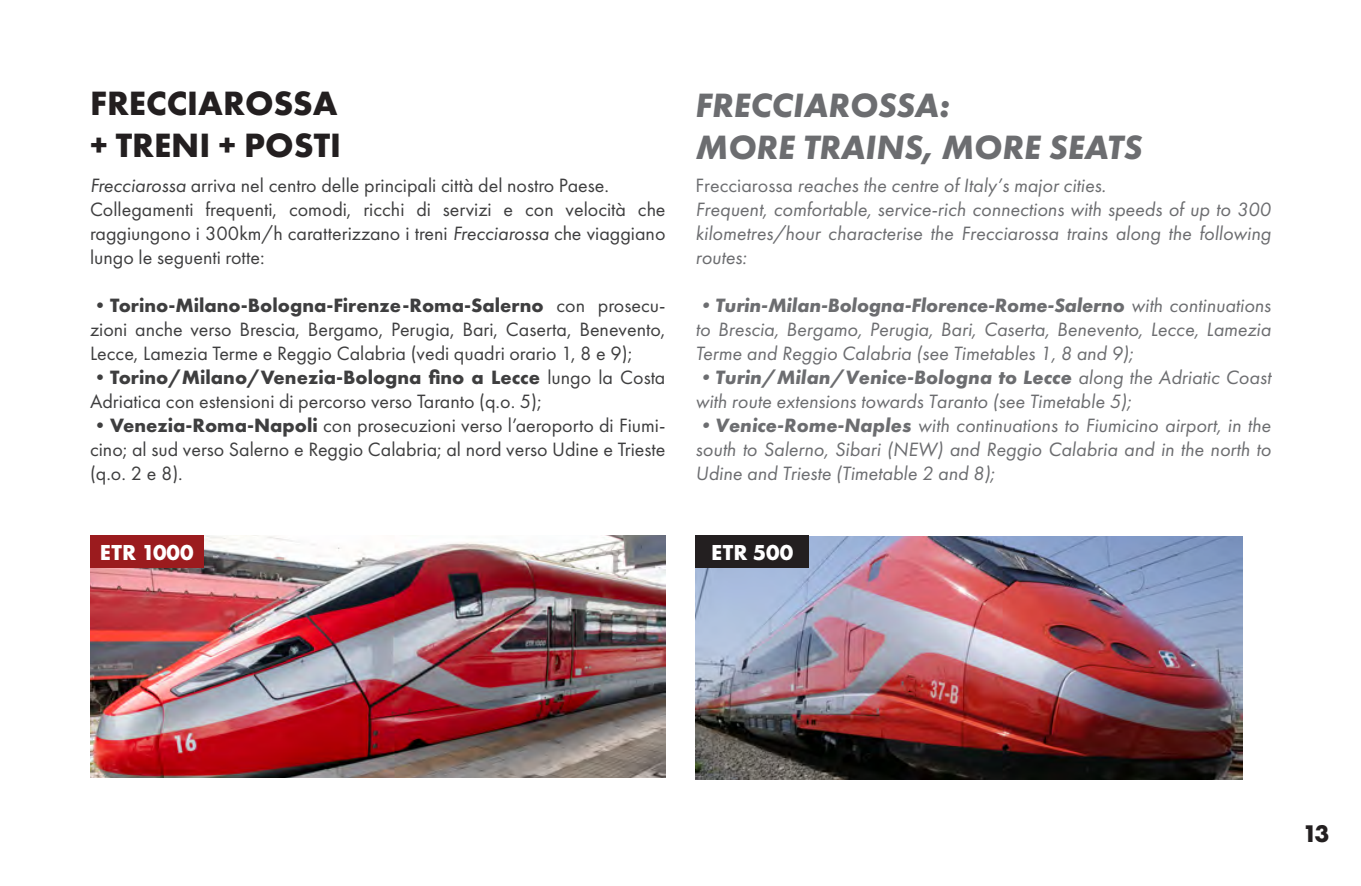
<style>
.page{position:relative;width:1361px;height:886px;background:#fff}
.page>*{position:absolute;margin:0;border:0;box-sizing:border-box;transform-origin:0 0}
.t1{font:italic 700 35px "Futura PT";color:#6c6d70}
.t2{font:700 35px "Futura PT";color:#231f20}
.t3{font:700 25px "Futura PT";color:#231f20}
.t4{font:700 22.5px "Futura PT";color:#fff}
.t5{font:20px/24px "Futura PT";color:#3e3e3f;text-align:justify}
.t6{font:italic 20px/24px "Futura PT";color:#6c6d70;text-align:justify}
.s1{font-style:italic}
.s2{font-weight:700}
.s3{font-style:normal}
</style>
<div class="page">
<img style="left:90px;top:535px;width:575px;height:243px">
<img style="left:695px;top:537px;width:547px;height:242px">
<div style="left:90px;top:535px;width:113px;height:33px;background:#9b1b1e"></div>
<div style="left:695px;top:535px;width:114px;height:33px;background:#231f20"></div>
<p class="t2" style="left:90px;top:81px;width:249px">FRECCIAROSSA</p>
<p class="t2" style="left:90px;top:123px;width:253px">+ TRENI + POSTI</p>
<p class="t5" style="left:90px;top:173px;width:520px"><span class="s1">Frecciarossa</span> arriva nel centro delle principali città del nostro Paese.</p>
<p class="t5" style="left:90px;top:197px;width:577px">Collegamenti frequenti, comodi, ricchi di servizi e con velocità che raggiungono i 300km/h caratterizzano i treni <span class="s1">Frecciarossa</span> che viaggiano lungo le seguenti rotte:</p>
<p class="t5" style="left:90px;top:293px;width:577px">•<span class="s2">Torino-Milano-Bologna-Firenze-Roma-Salerno</span> con prosecu&shy;zioni anche verso Brescia, Bergamo, Perugia, Bari, Caserta, Benevento, Lecce, Lamezia Terme e Reggio Calabria (vedi quadri orario 1, 8 e 9);</p>
<p class="t5" style="left:90px;top:365px;width:577px">•<span class="s2">Torino/Milano/Venezia-Bologna fino a Lecce</span> lungo la Costa<br>Adriatica con estensioni di percorso verso Taranto (q.o. 5);</p>
<p class="t5" style="left:90px;top:413px;width:577px">•<span class="s2">Venezia-Roma-Napoli</span> con prosecuzioni verso l’aeroporto di Fiumi&shy;cino; al sud verso Salerno e Reggio Calabria; al nord verso Udine e Trieste (q.o. 2 e 8).</p>
<p class="t1" style="left:695px;top:83px;width:256px">FRECCIAROSSA:</p>
<p class="t1" style="left:695px;top:125px;width:448px">MORE TRAINS, MORE SEATS</p>
<p class="t6" style="left:695px;top:173px;width:412px"><span class="s3">Frecciarossa</span> reaches the centre of Italy’s major cities.</p>
<p class="t6" style="left:695px;top:197px;width:577px">Frequent, comfortable, service-rich connections with speeds of up to 300 kilometres/hour characterise the Frecciarossa trains along the following routes:</p>
<p class="t6" style="left:695px;top:293px;width:577px">•<span class="s2">Turin-Milan-Bologna-Florence-Rome-Salerno</span> with continuations to Brescia, Bergamo, Perugia, Bari, Caserta, Benevento, Lecce, Lamezia Terme and Reggio Calabria (see Timetables 1, 8 and 9);</p>
<p class="t6" style="left:695px;top:365px;width:577px">•<span class="s2">Turin/Milan/Venice-Bologna to Lecce</span> along the Adriatic Coast with route extensions towards Taranto (see Timetable 5);</p>
<p class="t6" style="left:695px;top:413px;width:577px">•<span class="s2">Venice-Rome-Naples</span> with continuations to Fiumicino airport, in the south to Salerno, Sibari (NEW) and Reggio Calabria and in the north to Udine and Trieste (Timetable 2 and 8);</p>
<p class="t4" style="left:100px;top:538px;width:95px">ETR 1000</p>
<p class="t4" style="left:711px;top:538px;width:84px">ETR 500</p>
<p class="t3" style="left:1302px;top:818px;width:29px">13</p>
</div>
